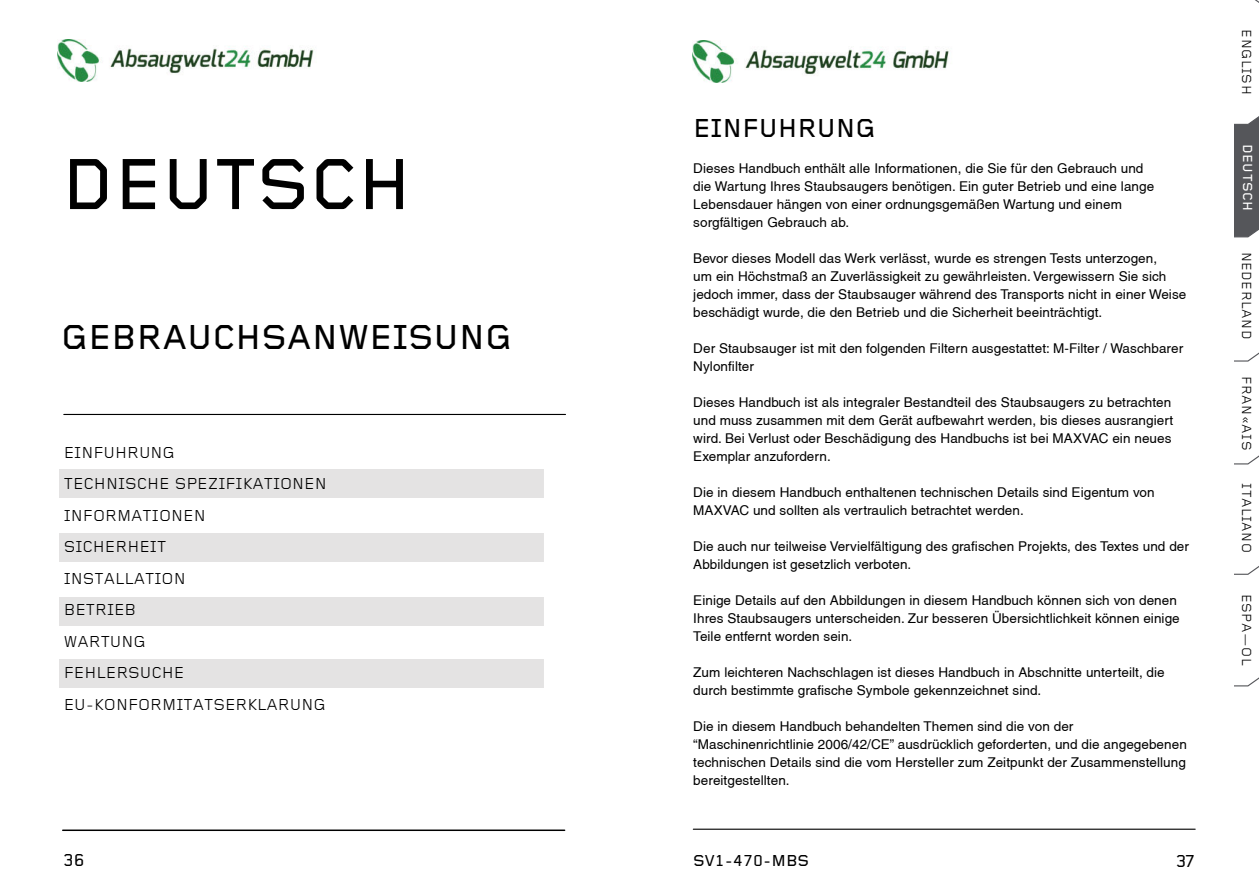
<style>
.page{position:relative;width:1259px;height:893px;background:#fff}
.page>*{position:absolute;margin:0;border:0;box-sizing:border-box;transform-origin:0 0}
.t1{font:500 75px "Foundry Gridnik";color:#000}
.t2{font:500 36px "Foundry Gridnik";color:#000}
.t3{font:500 27px "Foundry Gridnik";color:#000}
.t4{font:500 18px "Foundry Gridnik";color:#000}
.t5{font:16.5px/31.5px "Foundry Gridnik";color:#000}
.t6{font:500 16.5px "Foundry Gridnik";color:#000}
.t7{font:13.65px "Foundry Gridnik";letter-spacing:.04em;color:#000}
.t8{font:500 13.65px "Foundry Gridnik";letter-spacing:.04em;color:#fff}
.t9{font:13.5px/18px "Helvetica";letter-spacing:.005em;color:#000}
</style>
<div class="page">
<hr style="left:693px;top:829px;width:502px;height:1px;background:#000">
<svg style="left:1234px;top:0;width:25px;height:687px"></svg>
<hr style="left:63px;top:829px;width:501px;height:2px;background:#000">
<hr style="left:64px;top:414px;width:501px;height:1px;background:#000">
<div style="left:60px;top:659px;width:509px;height:29px;background:#e4e3e3"></div>
<div style="left:60px;top:597px;width:509px;height:29px;background:#e4e3e3"></div>
<div style="left:60px;top:533px;width:509px;height:29px;background:#e4e3e3"></div>
<div style="left:60px;top:469px;width:509px;height:29px;background:#e4e3e3"></div>
<img style="left:57px;top:40px;width:257px;height:41px">
<img style="left:693px;top:41px;width:256px;height:41px">
<div style="left:544px;top:435px;width:44px;height:291px;background:#fff"></div>
<h1 class="t1" style="left:61px;top:139px;width:352px">DEUTSCH</h1>
<h2 class="t2" style="left:61px;top:315px;width:452px">GEBRAUCHSANWEISUNG</h2>
<p class="t5" style="left:64px;top:437px;width:264px">EINFUHRUNG<br>TECHNISCHE SPEZIFIKATIONEN<br>INFORMATIONEN<br>SICHERHEIT<br>INSTALLATION<br>BETRIEB<br>WARTUNG<br>FEHLERSUCHE<br>EU-KONFORMITATSERKLARUNG</p>
<h3 class="t4" style="left:63px;top:849px;width:23px">36</h3>
<h3 class="t3" style="left:693px;top:112px;width:184px">EINFUHRUNG</h3>
<p class="t9" style="left:693px;top:159px;width:462px">Dieses Handbuch enthält alle Informationen, die Sie für den Gebrauch und die Wartung Ihres Staubsaugers benötigen. Ein guter Betrieb und eine lange Lebensdauer hängen von einer ordnungsgemäßen Wartung und einem sorgfältigen Gebrauch ab.</p>
<p class="t9" style="left:693px;top:249px;width:494px">Bevor dieses Modell das Werk verlässt, wurde es strengen Tests unterzogen,<br>um ein Höchstmaß an Zuverlässigkeit zu gewährleisten. Vergewissern Sie sich jedoch immer, dass der Staubsauger während des Transports nicht in einer Weise beschädigt wurde, die den Betrieb und die Sicherheit beeinträchtigt.</p>
<p class="t9" style="left:693px;top:339px;width:491px">Der Staubsauger ist mit den folgenden Filtern ausgestattet: M-Filter / Waschbarer<br>Nylonfilter</p>
<p class="t9" style="left:693px;top:393px;width:481px">Dieses Handbuch ist als integraler Bestandteil des Staubsaugers zu betrachten und muss zusammen mit dem Gerät aufbewahrt werden, bis dieses ausrangiert wird. Bei Verlust oder Beschädigung des Handbuchs ist bei MAXVAC ein neues Exemplar anzufordern.</p>
<p class="t9" style="left:693px;top:483px;width:463px">Die in diesem Handbuch enthaltenen technischen Details sind Eigentum von<br>MAXVAC und sollten als vertraulich betrachtet werden.</p>
<p class="t9" style="left:693px;top:537px;width:497px">Die auch nur teilweise Vervielfältigung des grafischen Projekts, des Textes und der<br>Abbildungen ist gesetzlich verboten.</p>
<p class="t9" style="left:693px;top:591px;width:488px">Einige Details auf den Abbildungen in diesem Handbuch können sich von denen<br>Ihres Staubsaugers unterscheiden. Zur besseren Übersichtlichkeit können einige<br>Teile entfernt worden sein.</p>
<p class="t9" style="left:693px;top:663px;width:473px">Zum leichteren Nachschlagen ist dieses Handbuch in Abschnitte unterteilt, die durch bestimmte grafische Symbole gekennzeichnet sind.</p>
<p class="t9" style="left:693px;top:717px;width:495px">Die in diesem Handbuch behandelten Themen sind die von der “Maschinenrichtlinie 2006/42/CE” ausdrücklich geforderten, und die angegebenen technischen Details sind die vom Hersteller zum Zeitpunkt der Zusammenstellung bereitgestellten.</p>
<p class="t6" style="left:693px;top:851px;width:117px">SV1-470-MBS</p>
<h3 class="t4" style="left:1175px;top:850px;width:21px">37</h3>
<p class="t7" style="left:1253px;top:29px;width:67px;rotate:90deg">ENGLISH</p>
<p class="t8" style="left:1255px;top:144px;width:69px;rotate:90deg">DEUTSCH</p>
<p class="t7" style="left:1253px;top:252px;width:89px;rotate:90deg">NEDERLAND</p>
<p class="t7" style="left:1253px;top:376px;width:76px;rotate:90deg">FRAN«AIS</p>
<p class="t7" style="left:1253px;top:483px;width:71px;rotate:90deg">ITALIANO</p>
<p class="t7" style="left:1253px;top:594px;width:73px;rotate:90deg">ESPA—OL</p>
</div>
